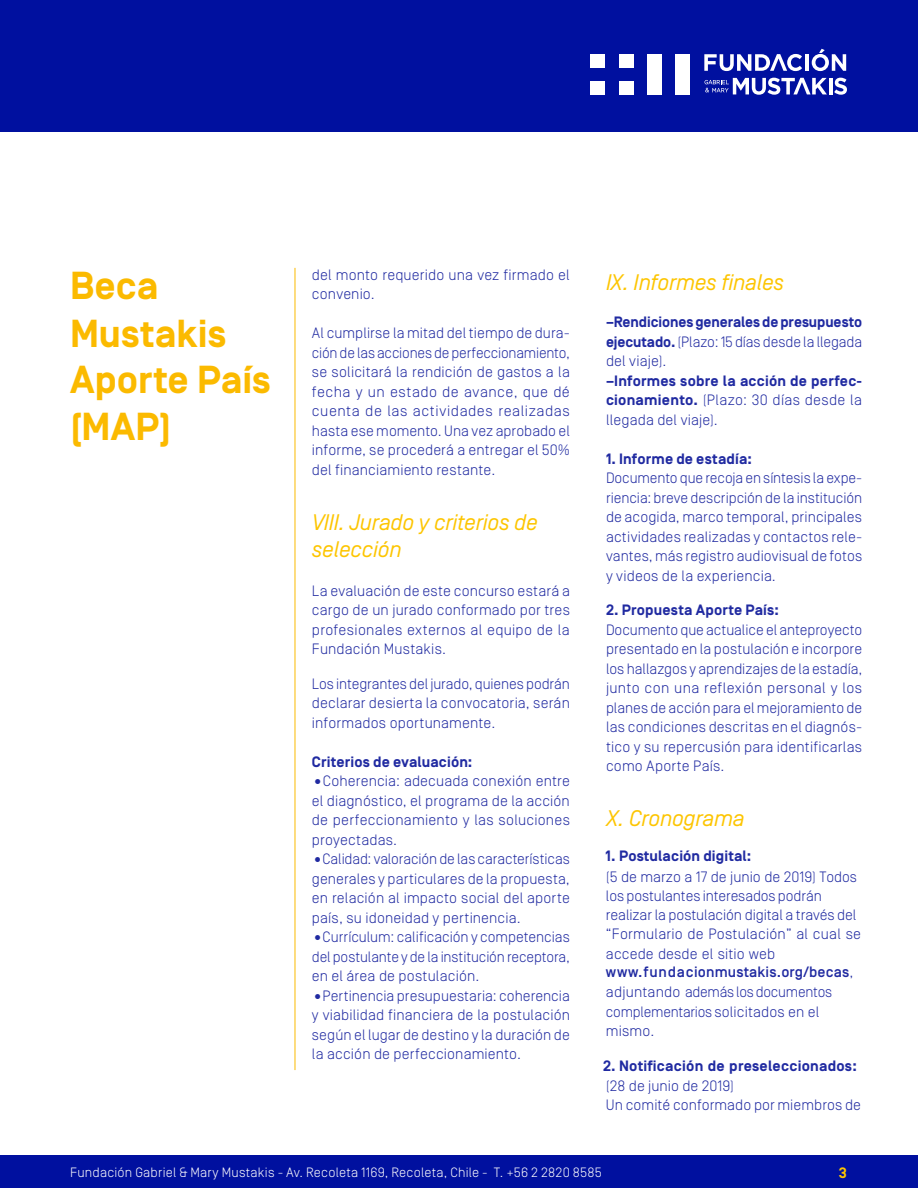
<style>
.page{position:relative;width:918px;height:1188px;background:#fff}
.page>*{position:absolute;margin:0;border:0;box-sizing:border-box;transform-origin:0 0}
.t1{font:700 39px/47.1px "Simplon Norm";color:#fbba00}
.t2{font:italic 22.5px/27px "Simplon Norm";letter-spacing:-.01em;color:#fdc500}
.t3{font:300 15px/19.5px "Simplon Norm";letter-spacing:.01em;color:#202aa1;text-align:justify}
.t4{font:700 15px/19.5px "Simplon Norm";letter-spacing:.01em;color:#202aa1;text-align:justify}
.t5{font:300 15px/19.4px "Simplon Norm";letter-spacing:-.015em;color:#202aa1}
.t6{font:700 15px "Simplon Norm";color:#fdc500}
.t7{font:300 13.5px "Simplon Norm";letter-spacing:.015em;color:#fff}
.s1{font-weight:300}
.s2{font-weight:500}
</style>
<div class="page">
<div style="left:0;top:1156px;width:918px;height:32px;background:#00109f"></div>
<div style="left:0;top:0;width:918px;height:131px;background:#00109f"></div>
<div style="left:619px;top:81px;width:14px;height:14px;background:#fff"></div>
<div style="left:591px;top:81px;width:14px;height:14px;background:#fff"></div>
<div style="left:591px;top:54px;width:14px;height:14px;background:#fff"></div>
<div style="left:619px;top:54px;width:14px;height:14px;background:#fff"></div>
<div style="left:648px;top:54px;width:14px;height:41px;background:#fff"></div>
<div style="left:676px;top:54px;width:14px;height:41px;background:#fff"></div>
<hr style="left:805px;top:54px;width:4px;height:17px;background:#fff">
<svg style="left:812px;top:49px;width:34px;height:22px"></svg>
<svg style="left:704px;top:54px;width:98px;height:17px"></svg>
<hr style="left:829px;top:78px;width:3px;height:16px;background:#fff">
<svg style="left:834px;top:78px;width:13px;height:17px"></svg>
<svg style="left:705px;top:78px;width:122px;height:17px"></svg>
<hr style="left:295px;top:268px;width:1px;height:802px;background:#fbba00">
<h1 class="t1" style="left:70px;top:264px;width:202px">Beca<br>Mustakis<br>Aporte País (MAP)</h1>
<p class="t3" style="left:312px;top:265px;width:259px">del monto requerido una vez firmado el convenio.</p>
<p class="t3" style="left:312px;top:324px;width:260px">Al cumplirse la mitad del tiempo de dura&shy;ción de las acciones de perfeccionamiento, se solicitará la rendición de gastos a la fecha y un estado de avance, que dé cuenta de las actividades realizadas hasta ese momento. Una vez aprobado el informe, se procederá a entregar el 50% del financiamiento restante.</p>
<h2 class="t2" style="left:312px;top:509px;width:227px">VIII. Jurado y criterios de selección</h2>
<p class="t3" style="left:312px;top:581px;width:260px">La evaluación de este concurso estará a cargo de un jurado conformado por tres profesionales externos al equipo de la Fundación Mustakis.</p>
<p class="t3" style="left:312px;top:674px;width:259px">Los integrantes del jurado, quienes podrán declarar desierta la convocatoria, serán informados oportunamente.</p>
<p class="t4" style="left:312px;top:753px;width:162px">Criterios de evaluación:</p>
<p class="t3" style="left:312px;top:772px;width:260px">•Coherencia: adecuada conexión entre el diagnóstico, el programa de la acción de perfeccionamiento y las soluciones proyectadas.</p>
<p class="t3" style="left:312px;top:850px;width:260px">•Calidad: valoración de las características generales y particulares de la propuesta, en relación al impacto social del aporte país, su idoneidad y pertinencia.</p>
<p class="t3" style="left:312px;top:928px;width:260px">•Currículum: calificación y competencias del postulante y de la institución receptora, en el área de postulación.</p>
<p class="t3" style="left:312px;top:986px;width:260px">•Pertinencia presupuestaria: coherencia y viabilidad financiera de la postulación según el lugar de destino y la duración de la acción de perfeccionamiento.</p>
<h2 class="t2" style="left:606px;top:270px;width:180px">IX. Informes finales</h2>
<p class="t4" style="left:606px;top:313px;width:258px">–Rendiciones generales de presupuesto ejecutado. <span class="s1">(Plazo: 15 días desde la llegada del viaje).</span></p>
<p class="t4" style="left:606px;top:372px;width:258px">–Informes sobre la acción de perfec&shy;cionamiento. <span class="s1">(Plazo: 30 días desde la llegada del viaje).</span></p>
<p class="t4" style="left:606px;top:450px;width:147px">1. Informe de estadía:</p>
<p class="t3" style="left:606px;top:469px;width:258px">Documento que recoja en síntesis la expe&shy;riencia: breve descripción de la institución de acogida, marco temporal, principales actividades realizadas y contactos rele&shy;vantes, más registro audiovisual de fotos y videos de la experiencia.</p>
<p class="t4" style="left:606px;top:601px;width:174px">2. Propuesta Aporte País:</p>
<p class="t3" style="left:606px;top:620px;width:258px">Documento que actualice el anteproyecto presentado en la postulación e incorpore los hallazgos y aprendizajes de la estadía, junto con una reflexión personal y los planes de acción para el mejoramiento de las condiciones descritas en el diagnós&shy;tico y su repercusión para identificarlas como Aporte País.</p>
<h2 class="t2" style="left:606px;top:806px;width:140px">X. Cronograma</h2>
<p class="t4" style="left:606px;top:847px;width:147px">1. Postulación digital:</p>
<p class="t3" style="left:606px;top:867px;width:257px;text-align:left">(5 de marzo a 17 de junio de 2019) Todos los postulantes interesados podrán realizar la postulación digital a través del “Formulario de Postulación” al cual se accede desde el sitio web <span class="s2">www.fundacionmustakis.org/becas</span>,</p>
<p class="t5" style="left:606px;top:983px;width:228px">adjuntando además losdocumentos complementarios solicitados en el mismo.</p>
<p class="t4" style="left:603px;top:1056px;width:255px">2. Notificación de preseleccionados:</p>
<p class="t3" style="left:606px;top:1076px;width:257px;line-height:18.8px">(28 de junio de 2019)<br>Un comité conformado por miembros de</p>
<p class="t7" style="left:70px;top:1165px;width:533px">Fundación Gabriel &amp; Mary Mustakis - Av. Recoleta 1169, Recoleta, Chile - T. +56 2 2820 8585</p>
<p class="t6" style="left:839px;top:1165px;width:10px">3</p>
</div>
